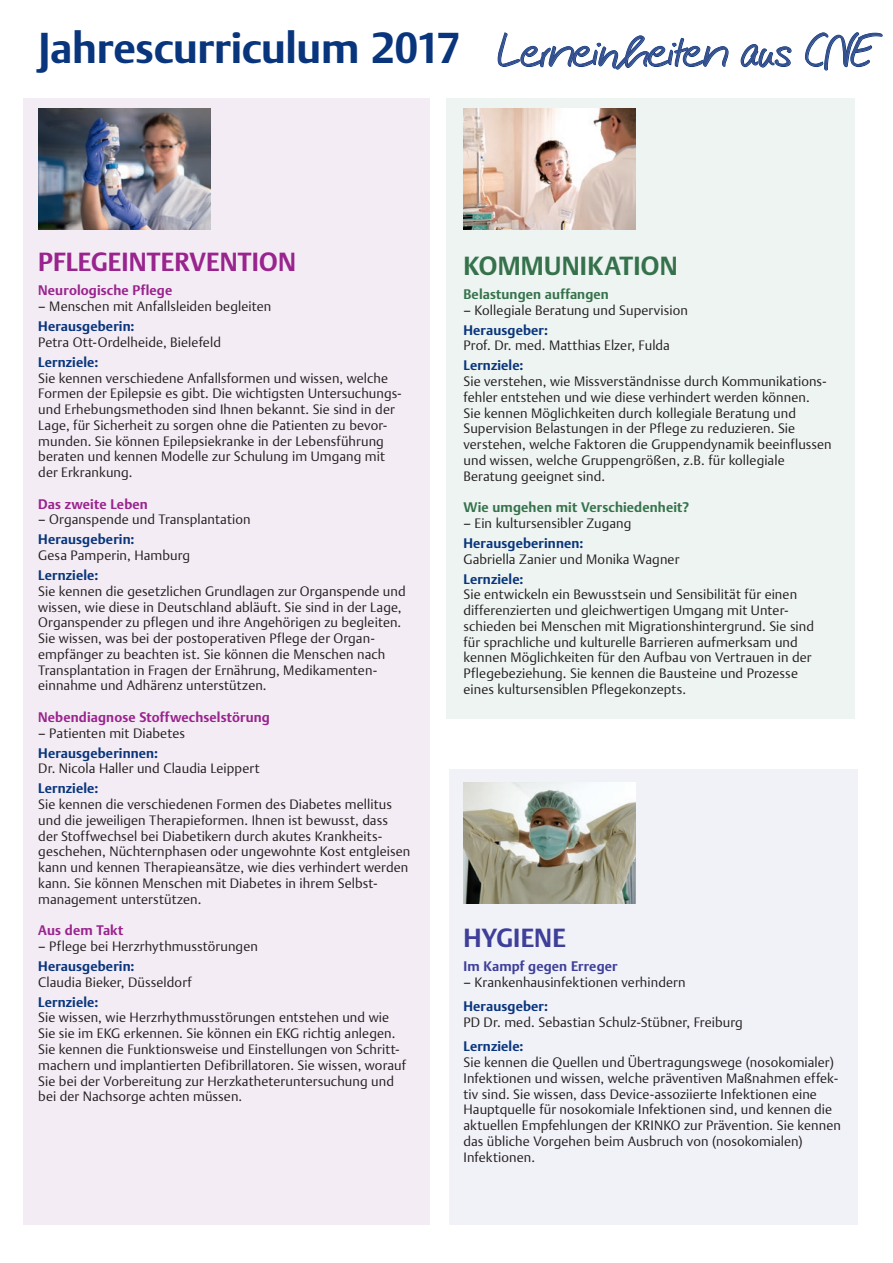
<style>
.page{position:relative;width:893px;height:1263px;background:#fff}
.page>*{position:absolute;margin:0;border:0;box-sizing:border-box;transform-origin:0 0}
.t1{font:700 42px "Thieme Argo 2011";letter-spacing:-.01em;color:#08357c}
.t2{font:700 25.5px "Thieme Argo 2011";letter-spacing:.005em;color:#99248e}
.t3{font:700 25.5px "Thieme Argo 2011";letter-spacing:.01em;color:#35724c}
.t4{font:700 25.5px "Thieme Argo 2011";letter-spacing:.01em;color:#3e3f99}
.t5{font:300 13.5px/15.8px "Thieme Argo 2011";letter-spacing:.005em;color:#231f20}
.t6{font:700 13.5px "Thieme Argo 2011";letter-spacing:.01em;color:#08357c}
.t7{font:700 13.5px "Thieme Argo 2011";letter-spacing:.01em;color:#99248e}
.t8{font:700 13.5px "Thieme Argo 2011";letter-spacing:.01em;color:#35724c}
.t9{font:700 13.5px "Thieme Argo 2011";letter-spacing:.01em;color:#3e3f99}
.s1{font-family:"Thieme Script";font-weight:400;font-size:49.5px;color:#35508e}
</style>
<div class="page">
<div style="left:449px;top:770px;width:408px;height:455px;background:#f1f1f8"></div>
<div style="left:446px;top:98px;width:409px;height:621px;background:#eef4f1"></div>
<div style="left:23px;top:98px;width:406px;height:1127px;background:#f4ecf4"></div>
<img style="left:463px;top:108px;width:173px;height:122px">
<svg style="left:498px;top:33px;width:230px;height:36px"></svg>
<svg style="left:741px;top:44px;width:50px;height:23px"></svg>
<svg style="left:805px;top:32px;width:77px;height:38px"></svg>
<img style="left:38px;top:108px;width:172px;height:122px">
<img style="left:463px;top:782px;width:173px;height:122px">
<h1 class="t1" style="left:38px;top:20px;width:835px">Jahrescurriculum 2017 <span class="s1">Lerneinheiten aus CNE</span></h1>
<h2 class="t2" style="left:38px;top:245px;width:259px">PFLEGEINTERVENTION</h2>
<p class="t7" style="left:38px;top:281px;width:136px">Neurologische Pflege</p>
<p class="t5" style="left:38px;top:298px;width:235px">– Menschen mit Anfallsleiden begleiten</p>
<p class="t6" style="left:38px;top:317px;width:98px">Herausgeberin:</p>
<p class="t5" style="left:38px;top:334px;width:184px">Petra Ott-Ordelheide, Bielefeld</p>
<p class="t6" style="left:38px;top:353px;width:62px">Lernziele:</p>
<p class="t5" style="left:38px;top:369px;width:365px">Sie kennen verschiedene Anfallsformen und wissen, welche Formen der Epilepsie es gibt. Die wichtigsten Untersuchungs&shy;und Erhebungsmethoden sind Ihnen bekannt. Sie sind in der Lage, für Sicherheit zu sorgen ohne die Patienten zu bevor&shy;munden. Sie können Epilepsiekranke in der Lebensführung beraten und kennen Modelle zur Schulung im Umgang mit der Erkrankung.</p>
<p class="t7" style="left:38px;top:495px;width:111px">Das zweite Leben</p>
<p class="t5" style="left:38px;top:511px;width:214px">– Organspende und Transplantation</p>
<p class="t6" style="left:38px;top:530px;width:98px">Herausgeberin:</p>
<p class="t5" style="left:38px;top:547px;width:153px">Gesa Pamperin, Hamburg</p>
<p class="t6" style="left:38px;top:566px;width:62px">Lernziele:</p>
<p class="t5" style="left:38px;top:583px;width:369px">Sie kennen die gesetzlichen Grundlagen zur Organspende und wissen, wie diese in Deutschland abläuft. Sie sind in der Lage, Organspender zu pflegen und ihre Angehörigen zu begleiten.<br>Sie wissen, was bei der postoperativen Pflege der Organ&shy;empfänger zu beachten ist. Sie können die Menschen nach Transplantation in Fragen der Ernährung, Medikamenten&shy;einnahme und Adhärenz unterstützen.</p>
<p class="t7" style="left:38px;top:708px;width:233px">Nebendiagnose Stoffwechselstörung</p>
<p class="t5" style="left:38px;top:725px;width:148px">– Patienten mit Diabetes</p>
<p class="t6" style="left:38px;top:744px;width:121px">Herausgeberinnen:</p>
<p class="t5" style="left:38px;top:760px;width:223px">Dr. Nicola Haller und Claudia Leippert</p>
<p class="t6" style="left:38px;top:779px;width:62px">Lernziele:</p>
<p class="t5" style="left:38px;top:796px;width:374px">Sie kennen die verschiedenen Formen des Diabetes mellitus und die jeweiligen Therapieformen. Ihnen ist bewusst, dass der Stoffwechsel bei Diabetikern durch akutes Krankheits&shy;geschehen, Nüchternphasen oder ungewohnte Kost entgleisen kann und kennen Therapieansätze, wie dies verhindert werden kann. Sie können Menschen mit Diabetes in ihrem Selbst&shy;management unterstützen.</p>
<p class="t7" style="left:38px;top:921px;width:87px">Aus dem Takt</p>
<p class="t5" style="left:38px;top:938px;width:221px">– Pflege bei Herzrhythmusstörungen</p>
<p class="t6" style="left:38px;top:957px;width:98px">Herausgeberin:</p>
<p class="t5" style="left:38px;top:974px;width:155px">Claudia Bieker, Düsseldorf</p>
<p class="t6" style="left:38px;top:993px;width:62px">Lernziele:</p>
<p class="t5" style="left:38px;top:1009px;width:369px">Sie wissen, wie Herzrhythmusstörungen entstehen und wie Sie sie im EKG erkennen. Sie können ein EKG richtig anlegen.<br>Sie kennen die Funktionsweise und Einstellungen von Schritt&shy;machern und implantierten Defibrillatoren. Sie wissen, worauf Sie bei der Vorbereitung zur Herzkatheteruntersuchung und bei der Nachsorge achten müssen.</p>
<h2 class="t3" style="left:463px;top:248px;width:216px">KOMMUNIKATION</h2>
<p class="t8" style="left:463px;top:285px;width:147px">Belastungen auffangen</p>
<p class="t5" style="left:463px;top:302px;width:226px">– Kollegiale Beratung und Supervision</p>
<p class="t6" style="left:463px;top:321px;width:86px">Herausgeber:</p>
<p class="t5" style="left:463px;top:337px;width:208px">Prof. Dr. med. Matthias Elzer, Fulda</p>
<p class="t6" style="left:463px;top:356px;width:62px">Lernziele:</p>
<p class="t5" style="left:463px;top:373px;width:370px">Sie verstehen, wie Missverständnisse durch Kommunikations&shy;fehler entstehen und wie diese verhindert werden können.<br>Sie kennen Möglichkeiten durch kollegiale Beratung und Supervision Belastungen in der Pflege zu reduzieren. Sie verstehen, welche Faktoren die Gruppendynamik beeinflussen und wissen, welche Gruppengrößen, z.B. für kollegiale Beratung geeignet sind.</p>
<p class="t8" style="left:463px;top:498px;width:227px">Wie umgehen mit Verschiedenheit?</p>
<p class="t5" style="left:463px;top:515px;width:170px">– Ein kultursensibler Zugang</p>
<p class="t6" style="left:463px;top:534px;width:121px">Herausgeberinnen:</p>
<p class="t5" style="left:463px;top:551px;width:217px">Gabriella Zanier und Monika Wagner</p>
<p class="t6" style="left:463px;top:570px;width:62px">Lernziele:</p>
<p class="t5" style="left:463px;top:586px;width:352px">Sie entwickeln ein Bewusstsein und Sensibilität für einen differenzierten und gleichwertigen Umgang mit Unter&shy;schieden bei Menschen mit Migrationshintergrund. Sie sind für sprachliche und kulturelle Barrieren aufmerksam und kennen Möglichkeiten für den Aufbau von Vertrauen in der Pflegebeziehung. Sie kennen die Bausteine und Prozesse eines kultursensiblen Pflegekonzepts.</p>
<h2 class="t4" style="left:463px;top:921px;width:104px">HYGIENE</h2>
<p class="t9" style="left:463px;top:957px;width:156px">Im Kampf gegen Erreger</p>
<p class="t5" style="left:463px;top:974px;width:224px">– Krankenhausinfektionen verhindern</p>
<p class="t6" style="left:463px;top:997px;width:86px">Herausgeber:</p>
<p class="t5" style="left:463px;top:1014px;width:281px">PD Dr. med. Sebastian Schulz-Stübner, Freiburg</p>
<p class="t6" style="left:463px;top:1037px;width:62px">Lernziele:</p>
<p class="t5" style="left:463px;top:1054px;width:379px">Sie kennen die Quellen und Übertragungswege (nosokomialer)<br>Infektionen und wissen, welche präventiven Maßnahmen effek&shy;tiv sind. Sie wissen, dass Device-assoziierte Infektionen eine Hauptquelle für nosokomiale Infektionen sind, und kennen die aktuellen Empfehlungen der KRINKO zur Prävention. Sie kennen das übliche Vorgehen beim Ausbruch von (nosokomialen)<br>Infektionen.</p>
</div>
